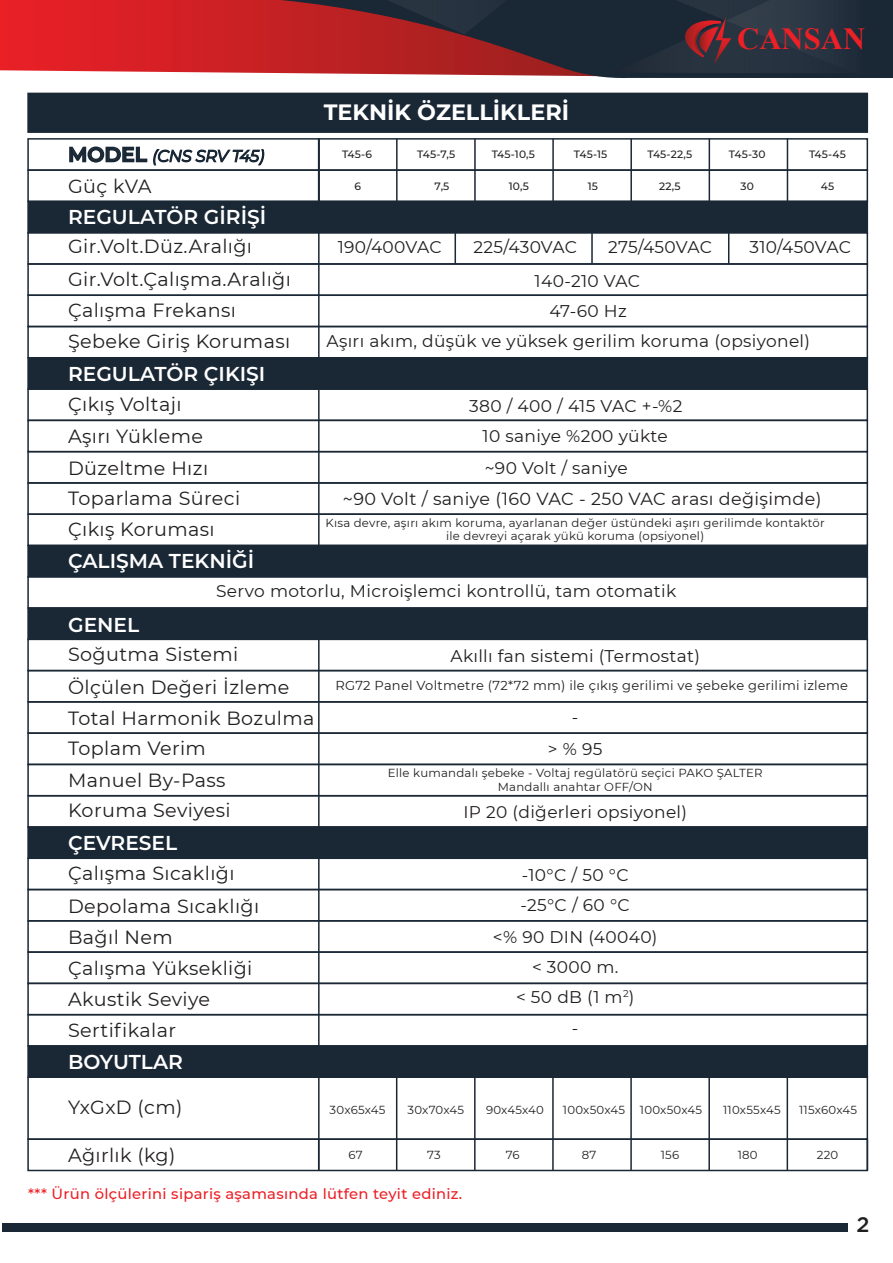
<style>
.page{position:relative;width:893px;height:1263px;background:#fff}
.page>*{position:absolute;margin:0;border:0;box-sizing:border-box;transform-origin:0 0}
.t1{font:700 30.6px "Times New Roman";color:#ec2026}
.t2{font:700 22.2px "Montserrat";color:#fff}
.t3{font:500 21.15px "Gotham";color:#211e1e}
.t4{font:600 20.1px "Montserrat";color:#fff}
.t5{font:19.05px/31.2px "Montserrat";letter-spacing:.02em;color:#211e1e}
.t6{font:17.4px "Montserrat";letter-spacing:.02em;color:#211e1e}
.t7{font:16.95px/30.6px "Montserrat";letter-spacing:.02em;color:#211e1e}
.t8{font:500 14.7px "Montserrat";letter-spacing:.02em;color:#ec2026}
.t9{font:12.9px "Montserrat";letter-spacing:.02em;color:#211e1e}
.t10{font:11.7px/14.5px "Montserrat";letter-spacing:.02em;color:#211e1e;text-align:center}
.t11{font:500 10.65px "Montserrat";letter-spacing:.015em;color:#211e1e}
</style>
<div class="page">
<svg style="left:0;top:0;width:893px;height:78px;background:#bd3236"></svg>
<svg style="left:289px;top:0;width:273px;height:34px;background:#542730"></svg>
<svg style="left:568px;top:0;width:304px;height:78px;background:#282e3a"></svg>
<div style="left:27px;top:93px;width:841px;height:40px;background:#1a2735;border:2px solid #1a2735"></div>
<div style="left:27px;top:138px;width:841px;height:33px;border:2px solid #1a2735"></div>
<div style="left:27px;top:169px;width:841px;height:33px;border:2px solid #1a2735"></div>
<div style="left:27px;top:201px;width:841px;height:32px;background:#1a2735"></div>
<div style="left:27px;top:232px;width:841px;height:33px;border:2px solid #1a2735"></div>
<div style="left:27px;top:263px;width:841px;height:33px;border:2px solid #1a2735"></div>
<div style="left:27px;top:294px;width:841px;height:33px;border:2px solid #1a2735"></div>
<div style="left:27px;top:326px;width:841px;height:33px;border:2px solid #1a2735"></div>
<div style="left:27px;top:357px;width:841px;height:33px;background:#1a2735"></div>
<div style="left:27px;top:388px;width:841px;height:33px;border:2px solid #1a2735"></div>
<div style="left:27px;top:420px;width:841px;height:32px;border:2px solid #1a2735"></div>
<div style="left:27px;top:451px;width:841px;height:33px;border:2px solid #1a2735"></div>
<div style="left:27px;top:482px;width:841px;height:33px;border:2px solid #1a2735"></div>
<div style="left:27px;top:513px;width:841px;height:33px;border:2px solid #1a2735"></div>
<div style="left:27px;top:545px;width:841px;height:32px;background:#1a2735"></div>
<div style="left:27px;top:576px;width:841px;height:33px;border:2px solid #1a2735"></div>
<div style="left:27px;top:607px;width:841px;height:33px;background:#1a2735;border:2px solid #1a2735"></div>
<div style="left:27px;top:638px;width:841px;height:33px;border:2px solid #1a2735"></div>
<div style="left:27px;top:670px;width:841px;height:33px;border:2px solid #1a2735"></div>
<div style="left:27px;top:701px;width:841px;height:33px;border:2px solid #1a2735"></div>
<div style="left:27px;top:732px;width:841px;height:33px;border:2px solid #1a2735"></div>
<div style="left:27px;top:764px;width:841px;height:32px;border:2px solid #1a2735"></div>
<div style="left:27px;top:795px;width:841px;height:33px;border:2px solid #1a2735"></div>
<div style="left:27px;top:826px;width:841px;height:33px;background:#1a2735;border:2px solid #1a2735"></div>
<div style="left:27px;top:857px;width:841px;height:33px;border:2px solid #1a2735"></div>
<div style="left:27px;top:889px;width:841px;height:32px;border:2px solid #1a2735"></div>
<div style="left:27px;top:920px;width:841px;height:33px;border:2px solid #1a2735"></div>
<div style="left:27px;top:951px;width:841px;height:33px;border:2px solid #1a2735"></div>
<div style="left:27px;top:983px;width:841px;height:32px;border:2px solid #1a2735"></div>
<div style="left:27px;top:1014px;width:841px;height:33px;border:2px solid #1a2735"></div>
<div style="left:27px;top:1045px;width:841px;height:33px;background:#1a2735"></div>
<div style="left:27px;top:1138px;width:841px;height:33px;border:2px solid #1a2735"></div>
<svg style="left:69px;top:146px;width:196px;height:20px"></svg>
<hr style="left:318px;top:138px;width:2px;height:418px;background:#1a2735">
<hr style="left:318px;top:614px;width:2px;height:557px;background:#1a2735">
<hr style="left:455px;top:233px;width:1px;height:30px;background:#1a2735">
<hr style="left:591px;top:233px;width:2px;height:30px;background:#1a2735">
<hr style="left:728px;top:233px;width:1px;height:30px;background:#1a2735">
<hr style="left:396px;top:139px;width:2px;height:62px;background:#1a2735">
<hr style="left:474px;top:139px;width:2px;height:62px;background:#1a2735">
<hr style="left:552px;top:139px;width:2px;height:62px;background:#1a2735">
<hr style="left:630px;top:139px;width:2px;height:62px;background:#1a2735">
<hr style="left:709px;top:139px;width:1px;height:62px;background:#1a2735">
<hr style="left:787px;top:139px;width:1px;height:62px;background:#1a2735">
<hr style="left:396px;top:1075px;width:1px;height:95px;background:#1a2735">
<hr style="left:474px;top:1075px;width:2px;height:95px;background:#1a2735">
<hr style="left:552px;top:1075px;width:2px;height:95px;background:#1a2735">
<hr style="left:630px;top:1075px;width:2px;height:95px;background:#1a2735">
<hr style="left:708px;top:1075px;width:2px;height:95px;background:#1a2735">
<hr style="left:787px;top:1075px;width:1px;height:95px;background:#1a2735">
<hr style="left:867px;top:1140px;width:1px;height:30px;background:#1a2735">
<div style="left:2px;top:1223px;width:845px;height:9px;background:#1a2735"></div>
<p class="t5" style="left:68px;top:170px;width:85px">Güç kVA</p>
<p class="t4" style="left:68px;top:203px;width:200px">REGULATÖR GİRİŞİ</p>
<p class="t2" style="left:324px;top:96px;width:247px">TEKNİK ÖZELLİKLERİ</p>
<h1 class="t1" style="left:737px;top:18px;width:130px">CANSAN</h1>
<p class="t11" style="left:342px;top:147px;width:32px">T45-6</p>
<p class="t11" style="left:417px;top:147px;width:40px">T45-7,5</p>
<p class="t11" style="left:492px;top:147px;width:45px">T45-10,5</p>
<p class="t11" style="left:574px;top:147px;width:35px">T45-15</p>
<p class="t11" style="left:647px;top:147px;width:46px">T45-22,5</p>
<p class="t11" style="left:729px;top:147px;width:38px">T45-30</p>
<p class="t11" style="left:809px;top:147px;width:38px">T45-45</p>
<p class="t11" style="left:354px;top:179px;width:8px">6</p>
<p class="t11" style="left:435px;top:179px;width:16px">7,5</p>
<p class="t11" style="left:509px;top:179px;width:22px">10,5</p>
<p class="t11" style="left:588px;top:179px;width:12px">15</p>
<p class="t11" style="left:659px;top:179px;width:23px">22,5</p>
<p class="t11" style="left:740px;top:179px;width:15px">30</p>
<p class="t11" style="left:821px;top:179px;width:15px">45</p>
<p class="t5" style="left:68px;top:230px;width:186px">Gir.Volt.Düz.Aralığı</p>
<p class="t7" style="left:338px;top:231px;width:105px">190/400VAC</p>
<p class="t7" style="left:535px;top:230px;width:107px;line-height:33.5px;text-indent:-61px">225/430VAC<br>140-210 VAC</p>
<p class="t7" style="left:550px;top:296px;width:79px">47-60 Hz</p>
<p class="t7" style="left:608px;top:231px;width:105px">275/450VAC</p>
<p class="t7" style="left:749px;top:231px;width:103px">310/450VAC</p>
<p class="t5" style="left:68px;top:263px;width:224px;line-height:30.8px">Gir.Volt.Çalışma.Aralığı<br>Çalışma Frekansı<br>Şebeke Giriş Koruması</p>
<p class="t7" style="left:327px;top:325px;width:485px">Aşırı akım, düşük ve yüksek gerilim koruma (opsiyonel)</p>
<p class="t4" style="left:68px;top:360px;width:199px">REGULATÖR ÇIKIŞI</p>
<p class="t5" style="left:68px;top:387px;width:174px">Çıkış Voltajı<br>Aşırı Yükleme<br>Düzeltme Hızı<br>Toparlama Süreci</p>
<p class="t5" style="left:68px;top:513px;width:148px">Çıkış Koruması</p>
<p class="t4" style="left:68px;top:547px;width:188px">ÇALIŞMA TEKNİĞİ</p>
<p class="t7" style="left:469px;top:390px;width:215px">380 / 400 / 415 VAC +-%2</p>
<p class="t7" style="left:483px;top:420px;width:187px">10 saniye %200 yükte</p>
<p class="t7" style="left:485px;top:452px;width:144px">~90 Volt / saniye</p>
<p class="t6" style="left:343px;top:487px;width:480px">~90 Volt / saniye (160 VAC - 250 VAC arası değişimde)</p>
<p class="t10" style="left:326px;top:516px;width:501px;line-height:13px">Kısa devre, aşırı akım koruma, ayarlanan değer üstündeki aşırı gerilimde kontaktör ile devreyi açarak yükü koruma (opsiyonel)</p>
<p class="t4" style="left:68px;top:610px;width:73px">GENEL</p>
<p class="t7" style="left:216px;top:575px;width:462px">Servo motorlu, Microişlemci kontrollü, tam otomatik</p>
<p class="t5" style="left:68px;top:638px;width:172px">Soğutma Sistemi</p>
<p class="t5" style="left:68px;top:671px;width:248px">Ölçülen Değeri İzleme<br>Total Harmonik Bozulma<br>Toplam Verim<br>Manuel By-Pass<br>Koruma Seviyesi</p>
<p class="t4" style="left:68px;top:828px;width:111px">ÇEVRESEL</p>
<p class="t5" style="left:68px;top:857px;width:193px">Çalışma Sıcaklığı<br>Depolama Sıcaklığı<br>Bağıl Nem<br>Çalışma Yüksekliği<br>Akustik Seviye<br>Sertifikalar</p>
<p class="t4" style="left:68px;top:1048px;width:116px">BOYUTLAR</p>
<p class="t7" style="left:450px;top:640px;width:251px">Akıllı fan sistemi (Termostat)</p>
<p class="t9" style="left:335px;top:677px;width:514px">RG72 Panel Voltmetre (72*72 mm) ile çıkış gerilimi ve şebeke gerilimi izleme</p>
<p class="t7" style="left:572px;top:701px;width:8px">-</p>
<p class="t7" style="left:548px;top:733px;width:56px">&gt; % 95</p>
<p class="t10" style="left:388px;top:765px;width:376px">Elle kumandalı şebeke - Voltaj regülatörü seçici PAKO ŞALTER<br>Mandallı anahtar OFF/ON</p>
<p class="t7" style="left:463px;top:796px;width:225px">IP 20 (diğerleri opsiyonel)</p>
<p class="t7" style="left:493px;top:858px;width:166px;text-align:center">-10°C / 50 °C<br>-25°C / 60 °C<br>&lt;% 90 DIN (40040) &lt; 3000 m.<br>&lt; 50 dB (1 m<sup>2</sup>)</p>
<p class="t7" style="left:572px;top:1012px;width:8px">-</p>
<p class="t5" style="left:68px;top:1091px;width:116px">YxGxD (cm)</p>
<p class="t10" style="left:330px;top:1102px;width:57px">30x65x45</p>
<p class="t10" style="left:408px;top:1102px;width:58px">30x70x45</p>
<p class="t10" style="left:486px;top:1102px;width:59px">90x45x40</p>
<p class="t10" style="left:563px;top:1102px;width:64px">100x50x45</p>
<p class="t10" style="left:640px;top:1102px;width:64px">100x50x45</p>
<p class="t10" style="left:723px;top:1102px;width:59px">110x55x45</p>
<p class="t10" style="left:799px;top:1102px;width:59px">115x60x45</p>
<p class="t5" style="left:68px;top:1139px;width:109px">Ağırlık (kg)</p>
<p class="t10" style="left:348px;top:1147px;width:16px">67</p>
<p class="t10" style="left:427px;top:1147px;width:15px">73</p>
<p class="t10" style="left:506px;top:1147px;width:16px">76</p>
<p class="t10" style="left:661px;top:1147px;width:20px">156</p>
<p class="t10" style="left:582px;top:1147px;width:16px">87</p>
<p class="t10" style="left:738px;top:1147px;width:21px">180</p>
<p class="t10" style="left:817px;top:1147px;width:23px">220</p>
<p class="t8" style="left:28px;top:1184px;width:436px">*** Ürün ölçülerini sipariş aşamasında lütfen teyit ediniz.</p>
<p class="t3" style="left:856px;top:1212px;width:14px">2</p>
</div>
